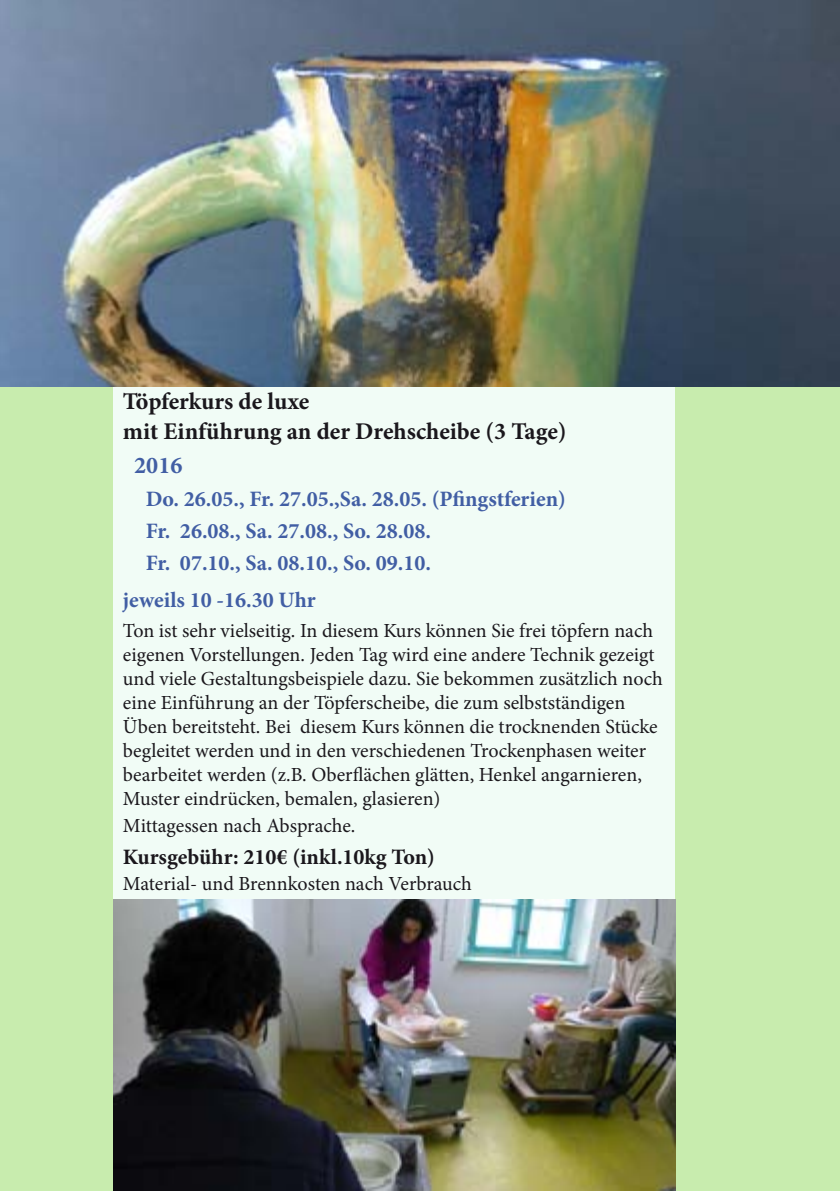
<style>
.page{position:relative;width:840px;height:1191px;background:#fff}
.page>*{position:absolute;margin:0;border:0;box-sizing:border-box;transform-origin:0 0}
.t1{font:700 24px/29.6px "Minion Pro";color:#1a171c}
.t2{font:700 24px "Minion Pro";color:#415ea4}
.t3{font:700 22px/32px "Minion Pro";color:#415ea4}
.t4{font:700 22px "Minion Pro";color:#1a171c}
.t5{font:20px/24px "Minion Pro";color:#1a171c}
</style>
<div class="page">
<div style="left:0;top:386px;width:839px;height:805px;background:#c8ecae"></div>
<div style="left:113px;top:294px;width:562px;height:851px;background:#f1fcf6"></div>
<img style="left:0;top:0;width:839px;height:386px">
<img style="left:113px;top:900px;width:562px;height:291px">
<p class="t1" style="left:123px;top:386px;width:445px">Töpferkurs de luxe<br>mit Einführung an der Drehscheibe (3 Tage)</p>
<p class="t2" style="left:134px;top:449px;width:49px">2016</p>
<p class="t3" style="left:146px;top:482px;width:421px">Do. 26.05., Fr. 27.05.,Sa. 28.05. (Pfingstferien)<br>Fr. 26.08., Sa. 27.08., So. 28.08.<br>Fr. 07.10., Sa. 08.10., So. 09.10.</p>
<p class="t3" style="left:123px;top:584px;width:194px">jeweils 10 -16.30 Uhr</p>
<p class="t5" style="left:123px;top:619px;width:541px">Ton ist sehr vielseitig. In diesem Kurs können Sie frei töpfern nach eigenen Vorstellungen. Jeden Tag wird eine andere Technik gezeigt und viele Gestaltungsbeispiele dazu. Sie bekommen zusätzlich noch eine Einführung an der Töpferscheibe, die zum selbstständigen Üben bereitsteht. Bei diesem Kurs können die trocknenden Stücke begleitet werden und in den verschiedenen Trockenphasen weiter bearbeitet werden (z.B. Oberflächen glätten, Henkel angarnieren, Muster eindrücken, bemalen, glasieren)</p>
<p class="t5" style="left:123px;top:813px;width:234px">Mittagessen nach Absprache.</p>
<p class="t4" style="left:123px;top:841px;width:313px">Kursgebühr: 210€ (inkl.10kg Ton)</p>
<p class="t5" style="left:123px;top:871px;width:350px">Material- und Brennkosten nach Verbrauch</p>
</div>
